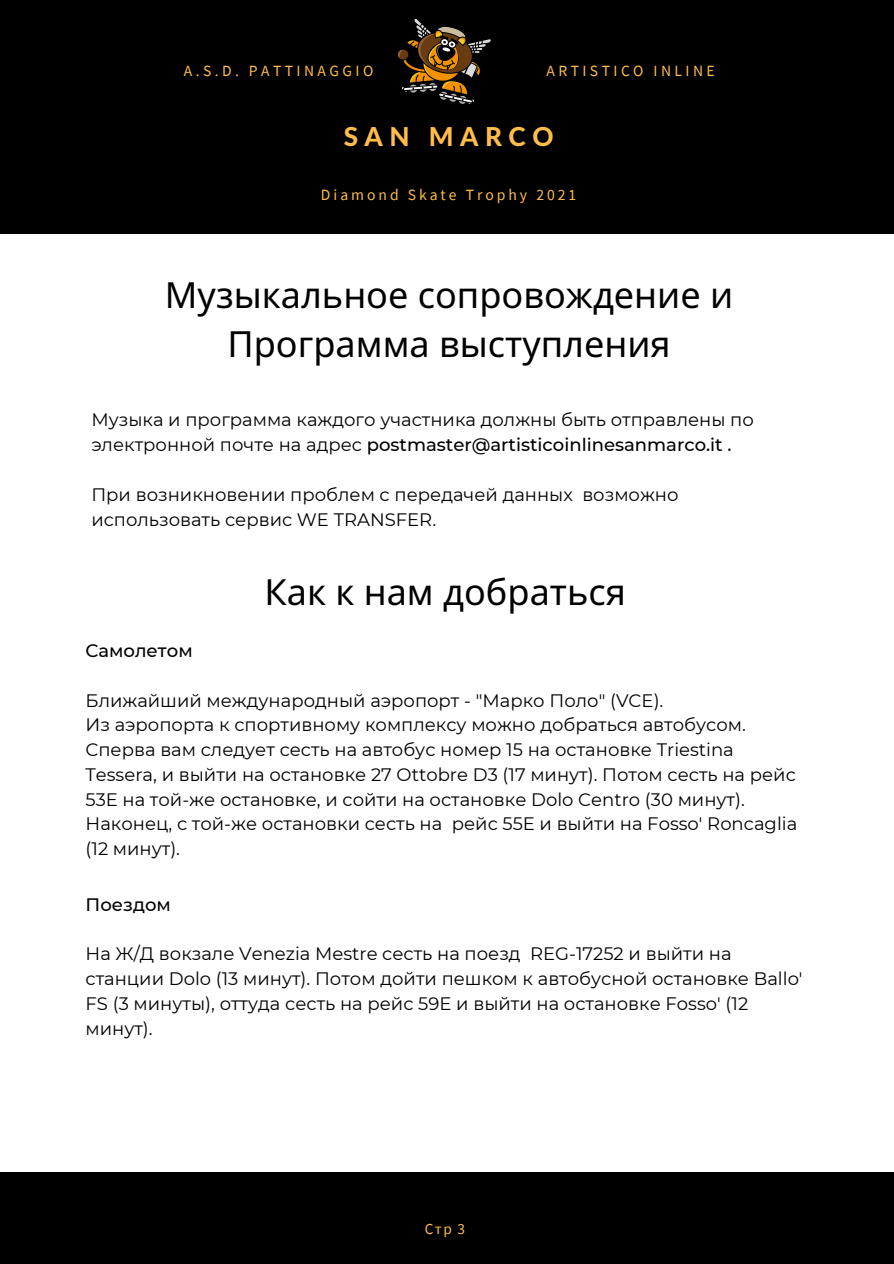
<style>
.page{position:relative;width:894px;height:1264px;background:#fff}
.page>*{position:absolute;margin:0;border:0;box-sizing:border-box;transform-origin:0 0}
.t1{font:36px/49.5px "Noto Sans";color:#000;text-align:center}
.t2{font:800 26.1px "Lato Latin";letter-spacing:.25em;color:#ffbd4a}
.t3{font:18px/24.8px "Montserrat";color:#000}
.t4{font:500 18px "Montserrat";color:#000}
.t5{font:15.6px "Source Sans Pro";letter-spacing:.22em;color:#ffbd4a}
.t6{font:15.6px "Source Sans Pro";letter-spacing:.19em;color:#ffbd4a}
.t7{font:15.3px "Source Sans Pro";color:#ffbd4a}
.s1{font-weight:500}
</style>
<div class="page">
<div style="left:0;top:0;width:893px;height:233px;background:#000"></div>
<div style="left:0;top:1172px;width:893px;height:91px;background:#000"></div>
<img style="left:397px;top:19px;width:94px;height:85px">
<p class="t5" style="left:184px;top:60px;width:191px">A.S.D. PATTINAGGIO</p>
<p class="t5" style="left:546px;top:60px;width:170px">ARTISTICO INLINE</p>
<p class="t2" style="left:343px;top:125px;width:211px">SAN MARCO</p>
<p class="t6" style="left:321px;top:184px;width:257px">Diamond Skate Trophy 2021</p>
<p class="t1" style="left:165px;top:269px;width:569px">Музыкальное сопровождение и<br>Программа выступления</p>
<p class="t3" style="left:91px;top:407px;width:664px">Музыка и программа каждого участника должны быть отправлены по электронной почте на адрес <span class="s1">postmaster@artisticoinlinesanmarco.it .</span></p>
<p class="t3" style="left:91px;top:482px;width:588px">При возникновении проблем с передачей данных возможно использовать сервис WE TRANSFER.</p>
<p class="t1" style="left:264px;top:566px;width:363px">Как к нам добраться</p>
<p class="t4" style="left:86px;top:639px;width:109px">Самолетом</p>
<p class="t3" style="left:86px;top:687px;width:579px">Ближайший международный аэропорт - "Марко Поло" (VCE).</p>
<p class="t3" style="left:86px;top:712px;width:713px">Из аэропорта к спортивному комплексу можно добраться автобусом.<br>Сперва вам следует сесть на автобус номер 15 на остановке Triestina Tessera, и выйти на остановке 27 Ottobre D3 (17 минут). Потом сесть на рейс 53Е на той-же остановке, и сойти на остановке Dolo Centro (30 минут).<br>Наконец, с той-же остановки сесть на рейс 55Е и выйти на Fosso' Roncaglia (12 минут).</p>
<p class="t4" style="left:86px;top:893px;width:87px">Поездом</p>
<p class="t3" style="left:86px;top:941px;width:718px">На Ж/Д вокзале Venezia Mestre сесть на поезд REG-17252 и выйти на станции Dolo (13 минут). Потом дойти пешком к автобусной остановке Ballo' FS (3 минуты), оттуда сесть на рейс 59E и выйти на остановке Fosso' (12 минут).</p>
<p class="t7" style="left:425px;top:1218px;width:42px">Стр 3</p>
</div>
